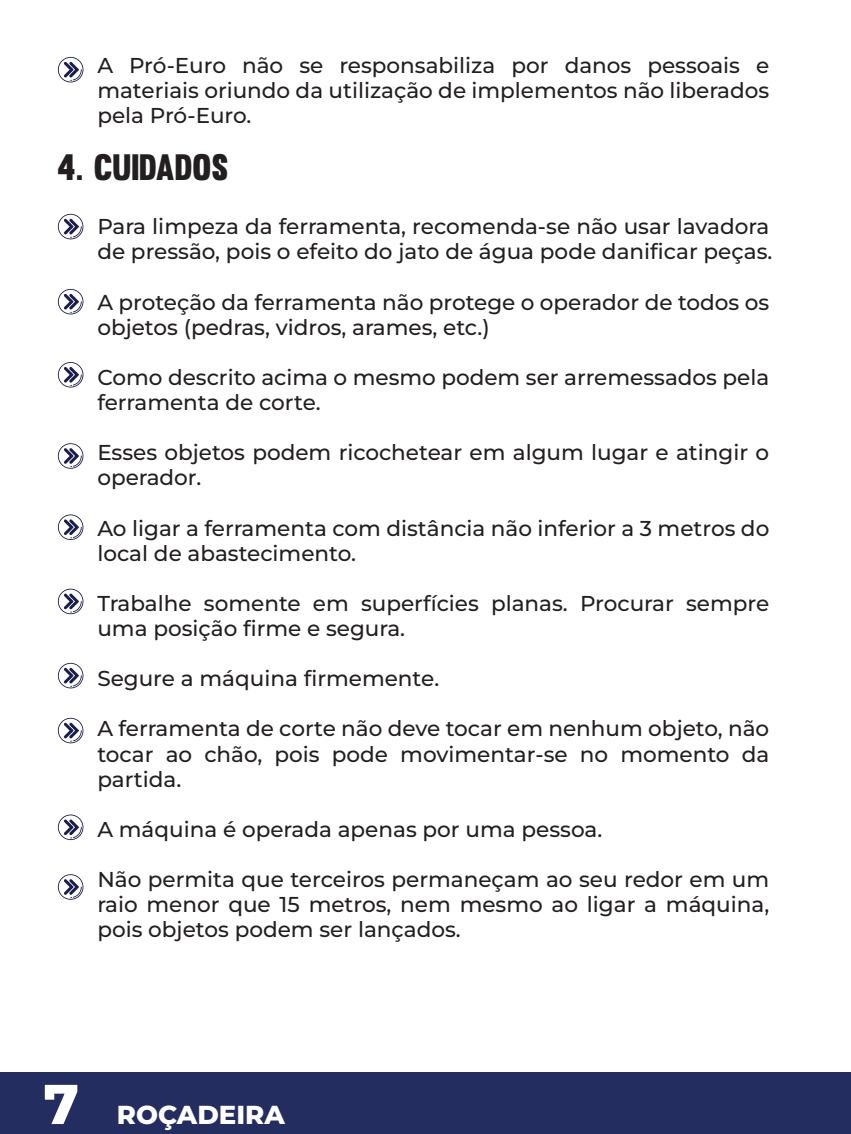
<style>
.page{position:relative;width:851px;height:1134px;background:#fff}
.page>*{position:absolute;margin:0;border:0;box-sizing:border-box;transform-origin:0 0}
.t1{font:800 56px "Montserrat";color:#fff}
.t2{font:36px "Muro";color:#231f20}
.t3{font:800 26px "Montserrat";color:#fff}
.t4{font:500 21.6px/25.2px "Montserrat";color:#231f20}
</style>
<div class="page">
<div style="left:0;top:1072px;width:851px;height:62px;background:#232d60"></div>
<svg style="left:58px;top:57px;width:25px;height:26px"></svg>
<svg style="left:58px;top:214px;width:25px;height:25px"></svg>
<svg style="left:58px;top:289px;width:25px;height:26px"></svg>
<svg style="left:58px;top:362px;width:25px;height:26px"></svg>
<svg style="left:58px;top:443px;width:25px;height:26px"></svg>
<svg style="left:58px;top:514px;width:25px;height:26px"></svg>
<svg style="left:58px;top:589px;width:25px;height:25px"></svg>
<svg style="left:58px;top:663px;width:25px;height:25px"></svg>
<svg style="left:58px;top:718px;width:25px;height:25px"></svg>
<svg style="left:58px;top:815px;width:25px;height:25px"></svg>
<svg style="left:58px;top:874px;width:25px;height:26px"></svg>
<p class="t4" style="left:97px;top:52px;width:673px;text-align:justify">A Pró-Euro não se responsabiliza por danos pessoais e materiais oriundo da utilização de implementos não liberados pela Pró-Euro.</p>
<h2 class="t2" style="left:57px;top:146px;width:173px">4. CUIDADOS</h2>
<p class="t4" style="left:97px;top:213px;width:676px">Para limpeza da ferramenta, recomenda-se não usar lavadora de pressão, pois o efeito do jato de água pode danificar peças.</p>
<p class="t4" style="left:97px;top:289px;width:673px">A proteção da ferramenta não protege o operador de todos os objetos (pedras, vidros, arames, etc.)</p>
<p class="t4" style="left:97px;top:364px;width:673px">Como descrito acima o mesmo podem ser arremessados pela ferramenta de corte.</p>
<p class="t4" style="left:97px;top:439px;width:673px">Esses objetos podem ricochetear em algum lugar e atingir o operador.</p>
<p class="t4" style="left:97px;top:515px;width:673px">Ao ligar a ferramenta com distância não inferior a 3 metros do local de abastecimento.</p>
<p class="t4" style="left:97px;top:590px;width:673px">Trabalhe somente em superfícies planas. Procurar sempre uma posição firme e segura.</p>
<p class="t4" style="left:97px;top:665px;width:343px">Segure a máquina firmemente.</p>
<p class="t4" style="left:97px;top:716px;width:673px;text-align:justify">A ferramenta de corte não deve tocar em nenhum objeto, não tocar ao chão, pois pode movimentar-se no momento da partida.</p>
<p class="t4" style="left:97px;top:816px;width:506px">A máquina é operada apenas por uma pessoa.</p>
<p class="t4" style="left:97px;top:866px;width:673px;text-align:justify">Não permita que terceiros permaneçam ao seu redor em um raio menor que 15 metros, nem mesmo ao ligar a máquina, pois objetos podem ser lançados.</p>
<h1 class="t1" style="left:44px;top:1063px;width:37px">7</h1>
<p class="t3" style="left:117px;top:1096px;width:170px">ROÇADEIRA</p>
</div>
